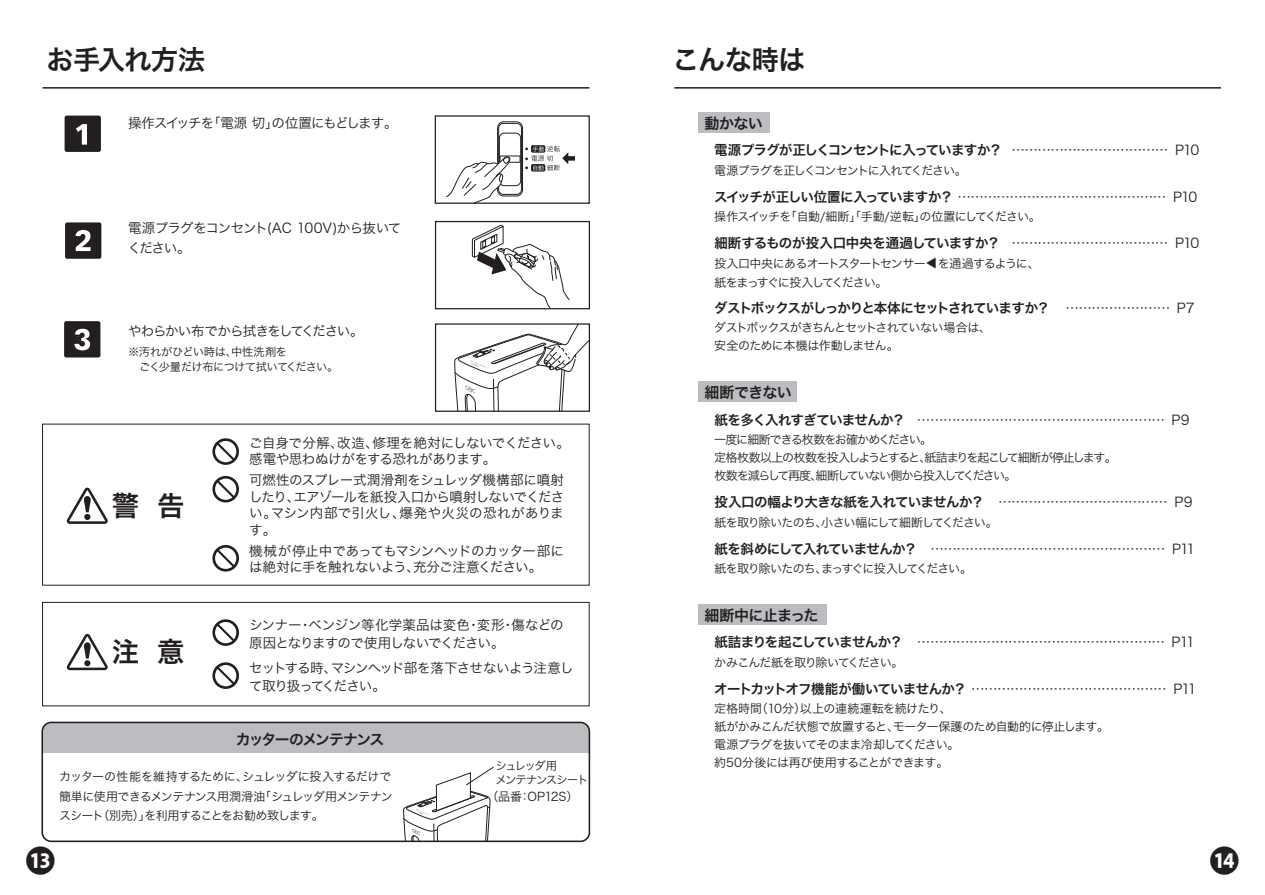
<style>
.page{position:relative;width:1265px;height:895px;background:#fff}
.page>*{position:absolute;margin:0;border:0;box-sizing:border-box;transform-origin:0 0}
.t1{font:900 32.25px "Aktiv Grotesk";color:#fff}
.t2{font:27.45px "Hira Kaku Pro N W6";letter-spacing:-.03em;color:#231f20}
.t3{font:15px "Hira Kaku Pro N W6";letter-spacing:-.045em;color:#231f20}
.t4{font:14.85px "Hira Kaku Pro N W6";letter-spacing:-.11em;color:#231f20}
.t5{font:13.5px/16.5px "Hira Kaku Pro N W3";letter-spacing:-.05em;color:#231f20}
.t6{font:13.5px "Hira Kaku Pro N W6";letter-spacing:-.055em;color:#231f20}
.t7{font:13.5px/16.5px "Hira Kaku Pro N W3";letter-spacing:-.03em;color:#231f20}
.t8{font:13.5px/18px "Hira Kaku Pro N W3";letter-spacing:-.07em;color:#231f20}
.t9{font:13.5px "Hira Kaku Pro N W6";letter-spacing:-.025em;color:#231f20}
.t10{font:13.5px "Hira Kaku Pro N W6";letter-spacing:-.08em;color:#231f20}
.t11{font:13.5px "Hira Kaku Pro N W3";letter-spacing:-.075em;color:#231f20}
.t12{font:13.5px "Hira Kaku Pro N W3";letter-spacing:-.095em;color:#231f20}
.t13{font:12px/19.5px "Hira Kaku Pro N W3";letter-spacing:-.075em;color:#231f20;text-align:justify}
.t14{font:12px/18px "Hira Kaku Pro N W3";letter-spacing:-.11em;color:#231f20}
.t15{font:12px/18px "Hira Kaku Pro N W3";letter-spacing:-.045em;color:#231f20}
.t16{font:12px "Hira Kaku Pro N W3";letter-spacing:-.1em;color:#231f20}
.t17{font:12px "Hira Kaku Pro N W3";letter-spacing:-.095em;color:#231f20}
.t18{font:11.4px/13.6px "Hira Kaku Pro N W3";letter-spacing:-.115em;color:#231f20}
.t19{font:11.25px/15px "Hira Kaku Pro N W3";letter-spacing:-.04em;color:#231f20}
.s1{font-family:"Hira Kaku Pro N W3"}
.s2{font-family:"Hira Kaku Pro N W6"}
</style>
<div class="page">
<div style="left:497px;top:122px;width:25px;height:74px;border:1px solid #231f20;border-radius:6px"></div>
<div style="left:498px;top:123px;width:23px;height:71px;border:1px solid #231f20;border-radius:5px"></div>
<div style="left:499px;top:133px;width:22px;height:53px;border:1px solid #231f20;border-radius:5px"></div>
<div style="left:500px;top:156px;width:20px;height:6px;border:1px solid #231f20"></div>
<div style="left:531px;top:145px;width:14px;height:8px;background:#484445;border-radius:2px"></div>
<svg style="left:525px;top:146px;width:50px;height:25px"></svg>
<svg style="left:446px;top:156px;width:66px;height:46px"></svg>
<div style="left:434px;top:115px;width:156px;height:89px;border:1px solid #231f20"></div>
<svg style="left:471px;top:224px;width:98px;height:83px"></svg>
<div style="left:435px;top:221px;width:155px;height:88px;border:1px solid #231f20"></div>
<div style="left:435px;top:323px;width:155px;height:89px;border:1px solid #231f20"></div>
<svg style="left:453px;top:324px;width:136px;height:87px"></svg>
<svg style="left:403px;top:766px;width:91px;height:73px"></svg>
<div style="left:42px;top:602px;width:547px;height:104px;border:1px solid #231f20"></div>
<svg style="left:67px;top:633px;width:41px;height:37px"></svg>
<svg style="left:67px;top:487px;width:41px;height:37px"></svg>
<hr style="left:43px;top:87px;width:546px;height:2px;background:#231f20">
<div style="left:65px;top:222px;width:36px;height:37px;background:#231f20;border-radius:2px"></div>
<div style="left:42px;top:722px;width:547px;height:30px;background:#bcbdc0"></div>
<div style="left:41px;top:721px;width:549px;height:121px;border:2px solid #231f20;border-radius:9px"></div>
<div style="left:64px;top:321px;width:36px;height:36px;background:#231f20;border-radius:2px"></div>
<div style="left:65px;top:116px;width:36px;height:36px;background:#231f20;border-radius:2px"></div>
<svg style="left:212px;top:619px;width:27px;height:26px"></svg>
<svg style="left:212px;top:662px;width:27px;height:26px"></svg>
<svg style="left:212px;top:545px;width:27px;height:26px"></svg>
<svg style="left:212px;top:438px;width:27px;height:27px"></svg>
<svg style="left:212px;top:476px;width:27px;height:26px"></svg>
<hr style="left:674px;top:87px;width:546px;height:2px;background:#231f20">
<div style="left:698px;top:112px;width:72px;height:21px;background:#bcbdc0"></div>
<div style="left:698px;top:381px;width:98px;height:21px;background:#bcbdc0"></div>
<div style="left:698px;top:604px;width:129px;height:20px;background:#bcbdc0"></div>
<h2 class="t2" style="left:46px;top:34px;width:160px">お手入れ方法</h2>
<h1 class="t1" style="left:73px;top:113px;width:21px">1</h1>
<p class="t11" style="left:128px;top:111px;width:271px">操作スイッチを「電源 切」の位置にもどします。</p>
<h1 class="t1" style="left:73px;top:219px;width:21px">2</h1>
<p class="t5" style="left:128px;top:219px;width:275px">電源プラグをコンセント(AC 100V)から抜いて</p>
<p class="t5" style="left:128px;top:239px;width:64px">ください。</p>
<h1 class="t1" style="left:73px;top:318px;width:21px">3</h1>
<p class="t12" style="left:128px;top:319px;width:237px">やわらかい布でから拭きをしてください。</p>
<p class="t19" style="left:139px;top:344px;width:201px;text-indent:-11px">※汚れがひどい時は、中性洗剤を<br>ごく少量だけ布につけて拭いてください。</p>
<h2 class="t2" style="left:112px;top:481px;width:74px">警 告</h2>
<h2 class="t2" style="left:112px;top:627px;width:74px">注 意</h2>
<p class="t7" style="left:249px;top:433px;width:322px">ご自身で分解、改造、修理を絶対にしないでください。感電や思わぬけがをする恐れがあります。</p>
<p class="t5" style="left:249px;top:470px;width:316px;text-align:justify">可燃性のスプレー式潤滑剤をシュレッダ機構部に噴射したり、エアゾールを紙投入口から噴射しないでください。マシン内部で引火し、爆発や火災の恐れがあります。</p>
<p class="t7" style="left:249px;top:541px;width:316px">機械が停止中であってもマシンヘッドのカッター部には絶対に手を触れないよう、充分ご注意ください。</p>
<p class="t5" style="left:249px;top:614px;width:316px;line-height:18px">シンナー・ベンジン等化学薬品は変色・変形・傷などの原因となりますので使用しないでください。</p>
<p class="t8" style="left:249px;top:657px;width:326px">セットする時、マシンヘッド部を落下させないよう注意して取り扱ってください。</p>
<p class="t4" style="left:236px;top:726px;width:150px">カッターのメンテナンス</p>
<p class="t13" style="left:59px;top:766px;width:335px">カッターの性能を維持するために、シュレッダに投入するだけで簡単に使用できるメンテナンス用潤滑油「シュレッダ用メンテナンスシート（別売）」を利用することをお勧め致します。</p>
<p class="t18" style="left:495px;top:758px;width:95px">シュレッダ用<br>メンテナンスシート</p>
<p class="t13" style="left:486px;top:785px;width:94px">（品番：OP12S）</p>
<h2 class="t2" style="left:672px;top:34px;width:135px">こんな時は</h2>
<p class="t3" style="left:704px;top:110px;width:60px">動かない</p>
<p class="t6" style="left:714px;top:138px;width:486px">電源プラグが正しくコンセントに入っていますか？ <span class="s1">……………………………… P10</span></p>
<p class="t17" style="left:714px;top:160px;width:254px">電源プラグを正しくコンセントに入れてください。</p>
<p class="t6" style="left:714px;top:184px;width:484px">スイッチが正しい位置に入っていますか？ <span class="s1">………………………………………… P10</span></p>
<p class="t13" style="left:714px;top:206px;width:328px">操作スイッチを「自動/細断」「手動/逆転」の位置にしてください。</p>
<p class="t9" style="left:714px;top:231px;width:486px">細断するものが投入口中央を通過していますか？ <span class="s1">……………………………… P10</span></p>
<p class="t13" style="left:714px;top:253px;width:213px">投入口中央にあるオートスタートセンサー</p>
<p class="t13" style="left:942px;top:257px;width:13px;rotate:90deg">▼</p>
<p class="t13" style="left:937px;top:253px;width:103px">を通過するように、</p>
<p class="t14" style="left:714px;top:273px;width:175px">紙をまっすぐに投入してください。</p>
<p class="t10" style="left:714px;top:295px;width:482px">ダストボックスがしっかりと本体にセットされていますか？ <span class="s1">…………………… P7</span></p>
<p class="t13" style="left:714px;top:318px;width:278px;line-height:18px">ダストボックスがきちんとセットされていない場合は、安全のために本機は作動しません。</p>
<p class="t3" style="left:704px;top:379px;width:89px">細断できない</p>
<p class="t5" style="left:714px;top:410px;width:477px"><span class="s2">紙を多く入れすぎていませんか？</span> ………………………………………………… P9</p>
<p class="t14" style="left:714px;top:430px;width:404px">一度に細断できる枚数をお確かめください。<br>定格枚数以上の枚数を投入しようとすると、紙詰まりを起こして細断が停止します。枚数を減らして再度、細断していない側から投入してください。</p>
<p class="t6" style="left:714px;top:490px;width:479px">投入口の幅より大きな紙を入れていませんか？ <span class="s1">………………………………… P9</span></p>
<p class="t13" style="left:714px;top:511px;width:285px">紙を取り除いたのち、小さい幅にして細断してください。</p>
<p class="t5" style="left:714px;top:539px;width:482px"><span class="s2">紙を斜めにして入れていませんか？</span> ……………………………………………… P11</p>
<p class="t16" style="left:714px;top:558px;width:259px">紙を取り除いたのち、まっすぐに投入してください。</p>
<p class="t3" style="left:704px;top:601px;width:116px">細断中に止まった</p>
<p class="t5" style="left:714px;top:633px;width:482px"><span class="s2">紙詰まりを起こしていませんか？</span> ………………………………………………… P11</p>
<p class="t13" style="left:714px;top:651px;width:191px">かみこんだ紙を取り除いてください。</p>
<p class="t6" style="left:714px;top:676px;width:484px">オートカットオフ機能が働いていませんか？ <span class="s1">……………………………………… P11</span></p>
<p class="t15" style="left:714px;top:699px;width:396px">定格時間（10分）以上の連続運転を続けたり、<br>紙がかみこんだ状態で放置すると、モーター保護のため自動的に停止します。電源プラグを抜いてそのまま冷却してください。<br>約50分後には再び使用することができます。</p>
</div>
